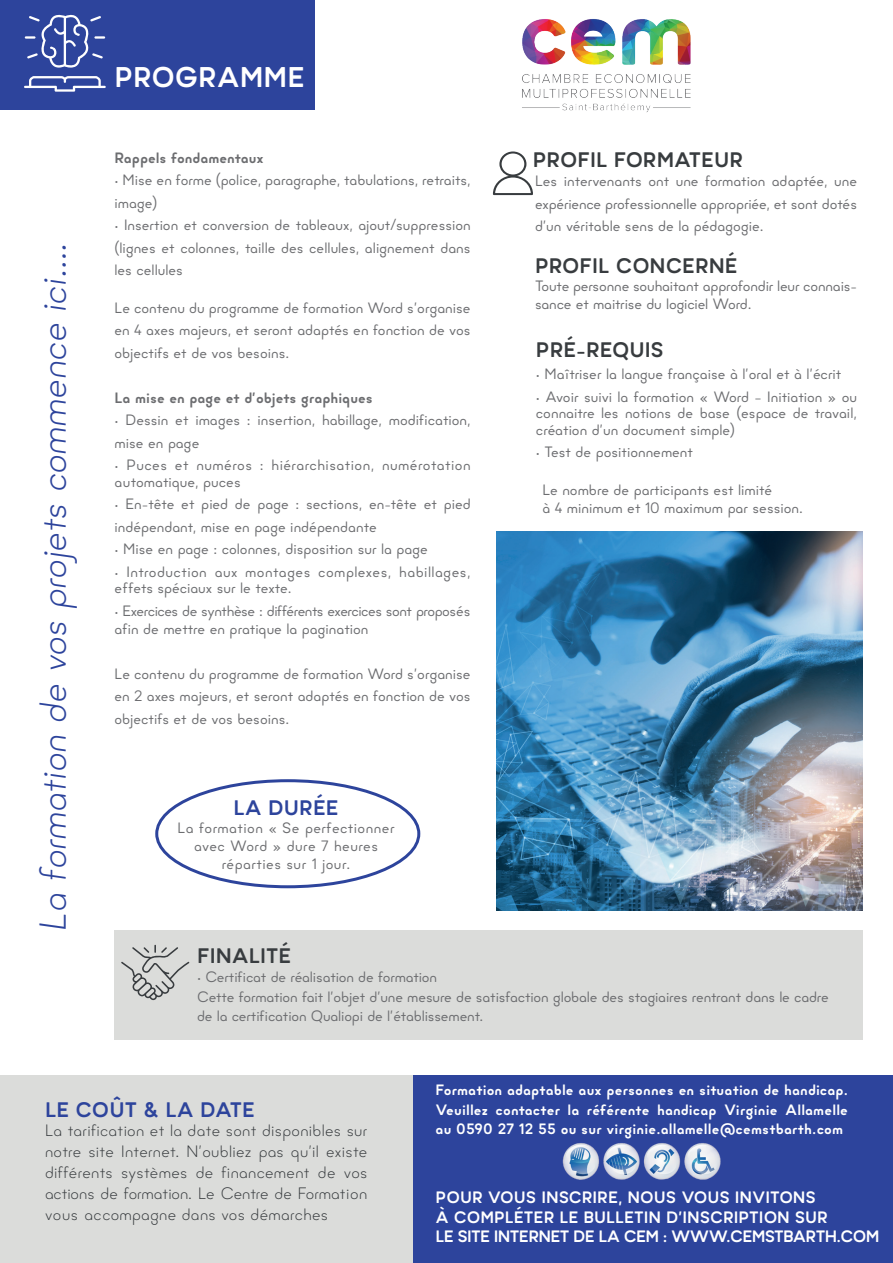
<style>
.page{position:relative;width:893px;height:1263px;background:#fff}
.page>*{position:absolute;margin:0;border:0;box-sizing:border-box;transform-origin:0 0}
.t1{font:italic 300 37.5px "Minimo";color:#2d449c}
.t2{font:700 28.5px "Minimo";color:#fff}
.t3{font:700 21px "Minimo";color:#383c3f}
.t4{font:700 21px "Minimo";color:#2d449c}
.t5{font:300 16.5px/21px "Minimo";letter-spacing:.02em;color:#383c3f;text-align:justify}
.t6{font:700 16.5px/19.5px "Minimo";color:#fff}
.t7{font:15px/22.5px "Minimo";color:#6c6d70}
.t8{font:700 15px/19.5px "Minimo";letter-spacing:.01em;color:#fff;text-align:justify}
.t9{font:15px/18px "Minimo";letter-spacing:.03em;color:#6c6d70}
.t10{font:15px/18px "Minimo";letter-spacing:-.03em;color:#6c6d70}
.t11{font:15px/16.5px "Minimo";letter-spacing:.025em;color:#6c6d70}
.t12{font:700 15px "Minimo";color:#6c6d70}
</style>
<div class="page">
<img style="left:522px;top:19px;width:169px;height:94px">
<div style="left:0;top:0;width:315px;height:109px;background:#2d449c"></div>
<svg style="left:25px;top:14px;width:80px;height:54px"></svg>
<svg style="left:24px;top:76px;width:82px;height:16px"></svg>
<div style="left:115px;top:930px;width:748px;height:109px;background:#dbdcda"></div>
<svg style="left:121px;top:945px;width:68px;height:55px"></svg>
<div style="left:155px;top:779px;width:265px;height:109px;border:3px solid #2d449c;border-radius:50%"></div>
<div style="left:388px;top:1075px;width:505px;height:188px;background:#2d449c"></div>
<div style="left:0;top:1075px;width:412px;height:188px;background:#dbdcda"></div>
<img style="left:562px;top:1143px;width:159px;height:37px">
<svg style="left:493px;top:151px;width:40px;height:44px"></svg>
<img style="left:496px;top:531px;width:367px;height:380px">
<h1 class="t1" style="left:28px;top:930px;width:688px;rotate:-90deg">La formation de vos projets commence ici….</h1>
<h2 class="t2" style="left:114px;top:57px;width:192px">PROGRAMME</h2>
<p class="t12" style="left:115px;top:147px;width:151px">Rappels fondamentaux</p>
<p class="t7" style="left:115px;top:169px;width:358px">• Mise en forme (police, paragraphe, tabulations, retraits, image)</p>
<p class="t7" style="left:115px;top:214px;width:358px;text-align:justify">• Insertion et conversion de tableaux, ajout/suppression (lignes et colonnes, taille des cellules, alignement dans les cellules</p>
<p class="t7" style="left:115px;top:296px;width:358px;text-align:justify">Le contenu du programme de formation Word s’organise en 4 axes majeurs, et seront adaptés en fonction de vos objectifs et de vos besoins.</p>
<p class="t12" style="left:115px;top:387px;width:260px">La mise en page et d’objets graphiques</p>
<p class="t7" style="left:115px;top:409px;width:358px">• Dessin et images : insertion, habillage, modification, mise en page</p>
<p class="t9" style="left:115px;top:457px;width:358px;line-height:16.5px">• Puces et numéros : hiérarchisation, numérotation automatique, puces</p>
<p class="t7" style="left:115px;top:493px;width:358px">• En-tête et pied de page : sections, en-tête et pied indépendant, mise en page indépendante</p>
<p class="t7" style="left:115px;top:538px;width:315px">• Mise en page : colonnes, disposition sur la page</p>
<p class="t11" style="left:115px;top:563px;width:358px">• Introduction aux montages complexes, habillages, effets spéciaux sur le texte.</p>
<p class="t10" style="left:115px;top:601px;width:358px">• Exercices de synthèse : différents exercices sont proposés afin de mettre en pratique la pagination</p>
<p class="t7" style="left:115px;top:662px;width:358px;text-align:justify">Le contenu du programme de formation Word s’organise en 2 axes majeurs, et seront adaptés en fonction de vos objectifs et de vos besoins.</p>
<h3 class="t4" style="left:234px;top:794px;width:107px">LA DURÉE</h3>
<p class="t9" style="left:178px;top:819px;width:219px;text-align:center">La formation « Se perfectionner avec Word » dure 7 heures réparties sur 1 jour.</p>
<h3 class="t3" style="left:533px;top:146px;width:212px">PROFIL FORMATEUR</h3>
<p class="t7" style="left:535px;top:170px;width:324px;text-align:justify">Les intervenants ont une formation adaptée, une expérience professionnelle appropriée, et sont dotés d’un véritable sens de la pédagogie.</p>
<h3 class="t3" style="left:535px;top:251px;width:204px">PROFIL CONCERNÉ</h3>
<p class="t7" style="left:535px;top:277px;width:324px;line-height:18px">Toute personne souhaitant approfondir leur connais&shy;sance et maitrise du logiciel Word.</p>
<h3 class="t3" style="left:536px;top:335px;width:129px">PRÉ-REQUIS</h3>
<p class="t7" style="left:536px;top:363px;width:307px">• Maîtriser la langue française à l’oral et à l’écrit</p>
<p class="t7" style="left:536px;top:388px;width:323px;line-height:16.5px;text-align:justify">• Avoir suivi la formation « Word – Initiation » ou connaitre les notions de base (espace de travail, création d’un document simple)</p>
<p class="t7" style="left:536px;top:441px;width:159px">• Test de positionnement</p>
<p class="t7" style="left:542px;top:480px;width:262px;line-height:18px">Le nombre de participants est limité<br>à 4 minimum et 10 maximum par session.</p>
<h3 class="t3" style="left:197px;top:941px;width:96px">FINALITÉ</h3>
<p class="t7" style="left:197px;top:967px;width:633px;line-height:19.5px">• Certificat de réalisation de formation<br>Cette formation fait l’objet d’une mesure de satisfaction globale des stagiaires rentrant dans le cadre de la certification Qualiopi de l’établissement.</p>
<h3 class="t4" style="left:45px;top:1095px;width:212px">LE COÛT &amp; LA DATE</h3>
<p class="t5" style="left:45px;top:1120px;width:324px">La tarification et la date sont disponibles sur notre site Internet. N’oubliez pas qu’il existe différents systèmes de financement de vos actions de formation. Le Centre de Formation vous accompagne dans vos démarches</p>
<p class="t8" style="left:436px;top:1080px;width:414px">Formation adaptable aux personnes en situation de handicap.<br>Veuillez contacter la référente handicap Virginie Allamelle au 0590 27 12 55 ou sur virginie.allamelle@cemstbarth.com</p>
<p class="t6" style="left:436px;top:1187px;width:445px">POUR VOUS INSCRIRE, NOUS VOUS INVITONS<br>À COMPLÉTER LE BULLETIN D’INSCRIPTION SUR<br>LE SITE INTERNET DE LA CEM : WWW.CEMSTBARTH.COM</p>
</div>
